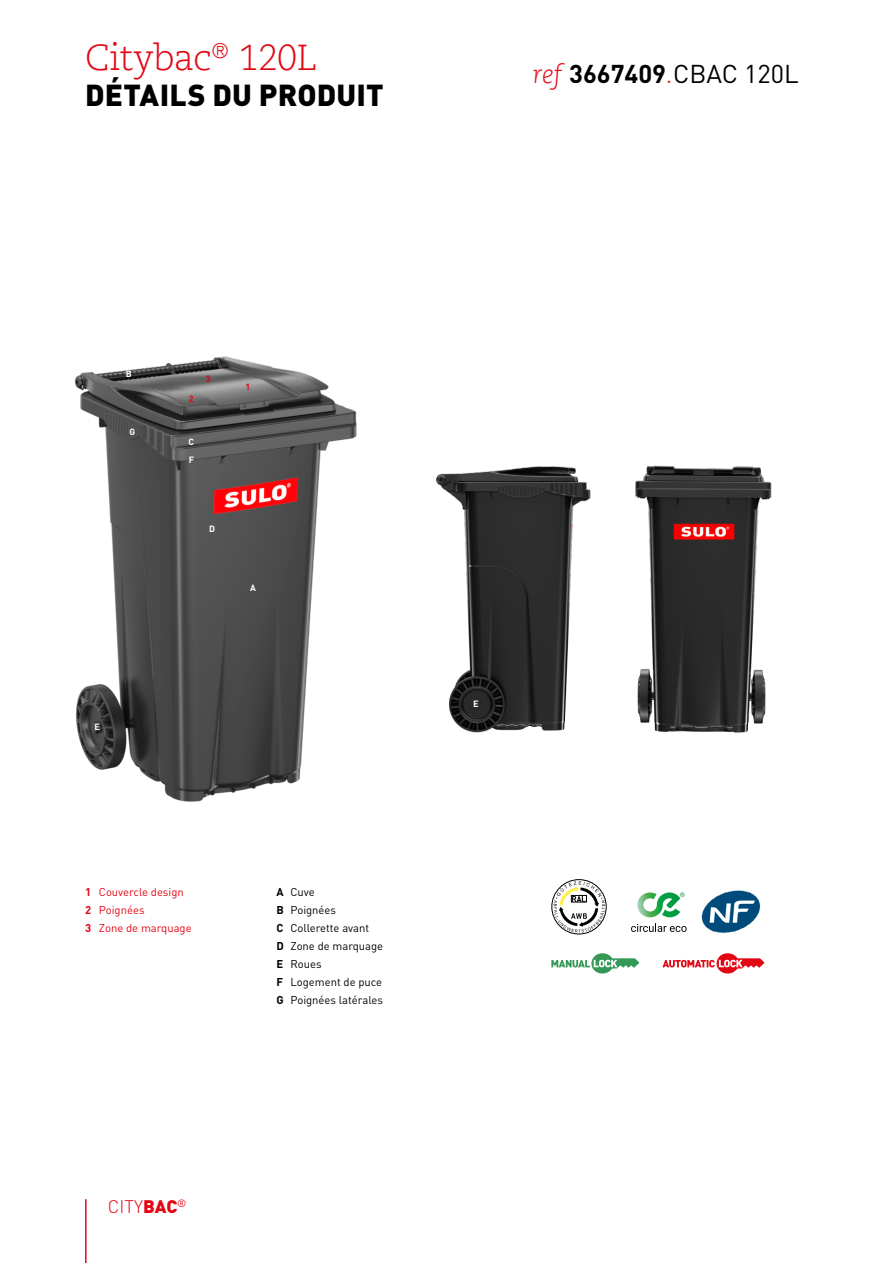
<style>
.page{position:relative;width:893px;height:1263px;background:#fff}
.page>*{position:absolute;margin:0;border:0;box-sizing:border-box;transform-origin:0 0}
.t1{font:300 36px "Caecilia LT Pro 45";letter-spacing:-.015em;color:#e30613}
.t2{font:900 30px "DIN Pro";letter-spacing:.005em;color:#000}
.t3{font:25.5px "DIN Pro";color:#000}
.t4{font:300 18px "DIN Pro";color:#e30613}
.t5{font:11.25px/18px "DIN Pro";color:#000}
.t6{font:11.25px/18px "DIN Pro";color:#e30613}
.t7{font:700 9px "DIN Pro";color:#fff}
.t8{font:700 9px "DIN Pro";color:#e30613}
.s1{font-family:"Caecilia LT Pro 46";font-weight:300;font-style:italic;color:#e30613}
.s2{font-weight:700}
.s3{font-weight:900}
</style>
<div class="page">
<hr style="left:85px;top:1199px;width:2px;height:64px;background:#e30613">
<img style="left:74px;top:356px;width:283px;height:446px">
<div style="left:551px;top:879px;width:56px;height:55px;border:1px solid #000;border-radius:50%"></div>
<svg style="left:554px;top:881px;width:51px;height:52px"></svg>
<svg style="left:551px;top:953px;width:88px;height:20px"></svg>
<svg style="left:662px;top:953px;width:102px;height:20px"></svg>
<img style="left:436px;top:466px;width:155px;height:267px">
<img style="left:635px;top:465px;width:137px;height:268px">
<img style="left:701px;top:890px;width:60px;height:43px">
<svg style="left:637px;top:892px;width:48px;height:25px"></svg>
<svg style="left:631px;top:924px;width:56px;height:8px"></svg>
<h1 class="t1" style="left:85px;top:35px;width:233px">Citybac<sup>®</sup> 120L</h1>
<h2 class="t2" style="left:85px;top:75px;width:300px">DÉTAILS DU PRODUIT</h2>
<h3 class="t3" style="left:532px;top:54px;width:268px"><span class="s1">ref</span> <span class="s2">3667409</span><span class="s1">.</span>CBAC 120L</h3>
<p class="t7" style="left:126px;top:367px;width:7px">B</p>
<p class="t7" style="left:130px;top:425px;width:7px">G</p>
<p class="t7" style="left:95px;top:720px;width:7px">E</p>
<p class="t8" style="left:189px;top:393px;width:6px">2</p>
<p class="t8" style="left:206px;top:373px;width:6px">3</p>
<p class="t7" style="left:189px;top:436px;width:7px">C</p>
<p class="t7" style="left:189px;top:454px;width:7px">F</p>
<p class="t7" style="left:209px;top:522px;width:7px">D</p>
<p class="t8" style="left:245px;top:381px;width:6px">1</p>
<p class="t7" style="left:250px;top:581px;width:7px">A</p>
<p class="t6" style="left:85px;top:882px;width:108px"><span class="s2">1</span> Couvercle design<br><span class="s2">2</span> Poignées<br><span class="s2">3</span> Zone de marquage</p>
<p class="t5" style="left:277px;top:882px;width:108px"><span class="s2">A</span> Cuve<br><span class="s2">B</span> Poignées<br><span class="s2">C</span> Collerette avant<br><span class="s2">D</span> Zone de marquage<br><span class="s2">E</span> Roues<br><span class="s2">F</span> Logement de puce<br><span class="s2">G</span> Poignées latérales</p>
<h3 class="t4" style="left:108px;top:1194px;width:80px">CITY<span class="s3">BAC</span><sup>®</sup></h3>
<p class="t7" style="left:473px;top:698px;width:7px">E</p>
</div>
